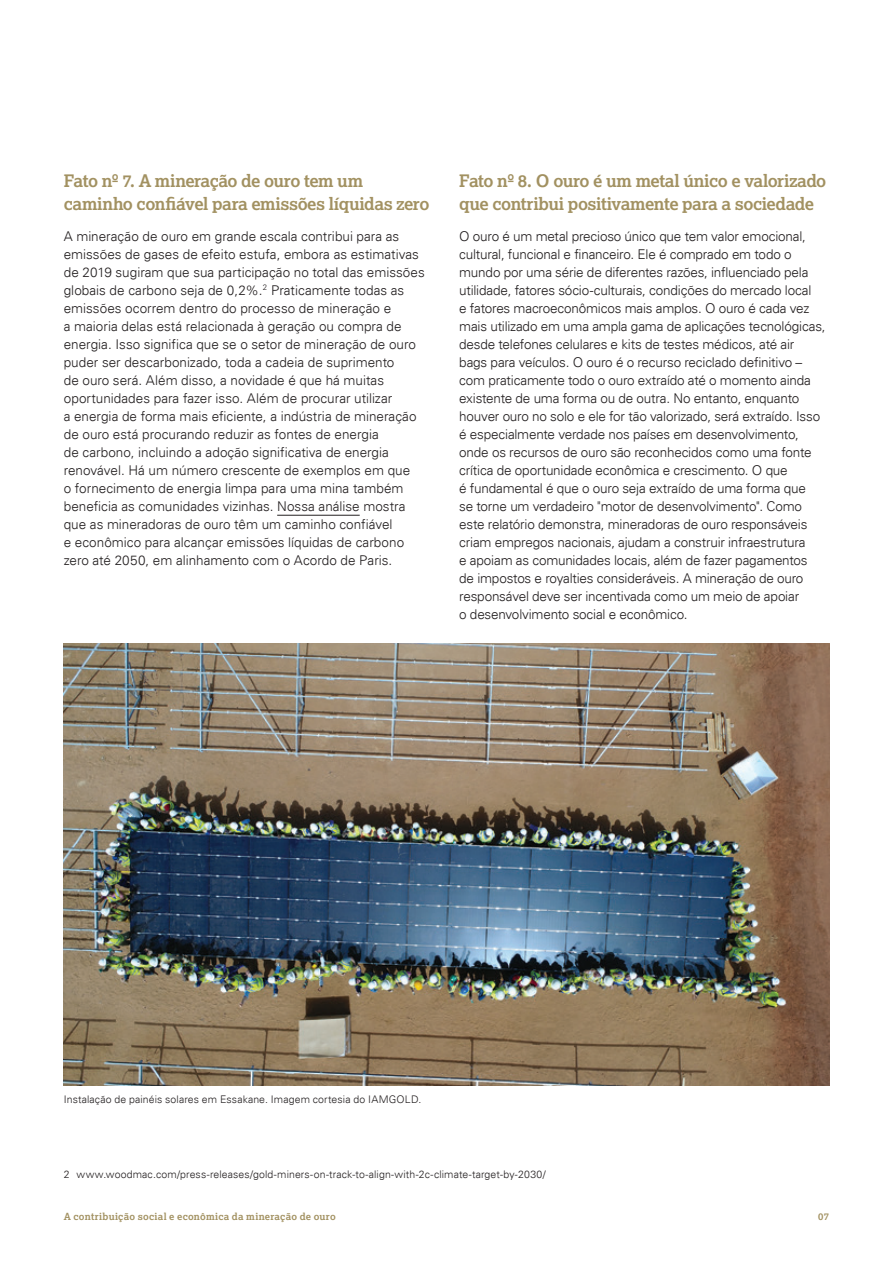
<style>
.page{position:relative;width:893px;height:1263px;background:#fff}
.page>*{position:absolute;margin:0;border:0;box-sizing:border-box;transform-origin:0 0}
.t1{font:700 17.25px/22.5px "Lexia";letter-spacing:-.025em;color:#a29161}
.t2{font:300 13.5px/18px "Univers LT";letter-spacing:-.01em;color:#231f20}
.t3{font:300 10.5px "Univers LT";letter-spacing:.01em;color:#231f20}
.t4{font:700 9.75px "Lexia";letter-spacing:.025em;color:#a29161}
</style>
<div class="page">
<hr style="left:277px;top:515px;width:83px;height:1px;background:#231f20">
<img style="left:64px;top:643px;width:765px;height:442px">
<p class="t1" style="left:64px;top:169px;width:367px">Fato nº 7. A mineração de ouro tem um caminho confiável para emissões líquidas zero</p>
<p class="t2" style="left:64px;top:227px;width:362px">A mineração de ouro em grande escala contribui para as emissões de gases de efeito estufa, embora as estimativas de 2019 sugiram que sua participação no total das emissões globais de carbono seja de 0,2%.<sup>2</sup> Praticamente todas as emissões ocorrem dentro do processo de mineração e<br>a maioria delas está relacionada à geração ou compra de energia. Isso significa que se o setor de mineração de ouro puder ser descarbonizado, toda a cadeia de suprimento<br>de ouro será. Além disso, a novidade é que há muitas oportunidades para fazer isso. Além de procurar utilizar<br>a energia de forma mais eficiente, a indústria de mineração de ouro está procurando reduzir as fontes de energia<br>de carbono, incluindo a adoção significativa de energia renovável. Há um número crescente de exemplos em que<br>o fornecimento de energia limpa para uma mina também beneficia as comunidades vizinhas. Nossa análise mostra que as mineradoras de ouro têm um caminho confiável<br>e econômico para alcançar emissões líquidas de carbono zero até 2050, em alinhamento com o Acordo de Paris.</p>
<p class="t1" style="left:459px;top:169px;width:368px">Fato nº 8. O ouro é um metal único e valorizado que contribui positivamente para a sociedade</p>
<p class="t2" style="left:459px;top:227px;width:368px">O ouro é um metal precioso único que tem valor emocional, cultural, funcional e financeiro. Ele é comprado em todo o mundo por uma série de diferentes razões, influenciado pela utilidade, fatores sócio-culturais, condições do mercado local<br>e fatores macroeconômicos mais amplos. O ouro é cada vez mais utilizado em uma ampla gama de aplicações tecnológicas, desde telefones celulares e kits de testes médicos, até air bags para veículos. O ouro é o recurso reciclado definitivo – com praticamente todo o ouro extraído até o momento ainda existente de uma forma ou de outra. No entanto, enquanto houver ouro no solo e ele for tão valorizado, será extraído. Isso é especialmente verdade nos países em desenvolvimento, onde os recursos de ouro são reconhecidos como uma fonte crítica de oportunidade econômica e crescimento. O que<br>é fundamental é que o ouro seja extraído de uma forma que<br>se torne um verdadeiro "motor de desenvolvimento". Como este relatório demonstra, mineradoras de ouro responsáveis criam empregos nacionais, ajudam a construir infraestrutura<br>e apoiam as comunidades locais, além de fazer pagamentos de impostos e royalties consideráveis. A mineração de ouro responsável deve ser incentivada como um meio de apoiar<br>o desenvolvimento social e econômico.</p>
<p class="t3" style="left:64px;top:1093px;width:359px">Instalação de painéis solares em Essakane. Imagem cortesia do IAMGOLD.</p>
<p class="t3" style="left:64px;top:1168px;width:483px">2 www.woodmac.com/press-releases/gold-miners-on-track-to-align-with-2c-climate-target-by-2030/</p>
<p class="t4" style="left:64px;top:1211px;width:273px">A contribuição social e econômica da mineração de ouro</p>
<p class="t4" style="left:818px;top:1211px;width:12px">07</p>
</div>
